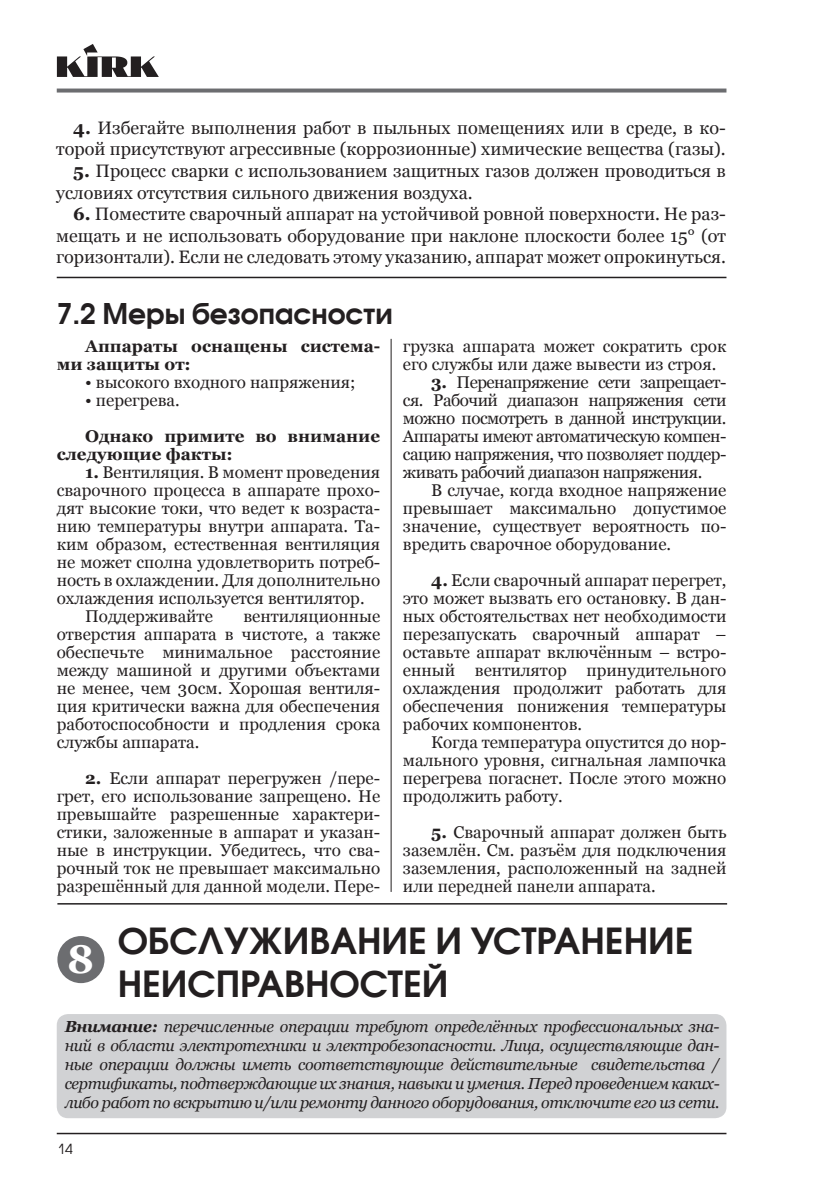
<style>
.page{position:relative;width:840px;height:1191px;background:#fff}
.page>*{position:absolute;margin:0;border:0;box-sizing:border-box;transform-origin:0 0}
.t1{font:700 40px "Georgia";color:#fff}
.t2{font:600 36px/43.2px "Avant Garde Gothic C";color:#231f20}
.t3{font:700 28px "Avant Garde CTT";color:#231f20}
.t4{font:18px/21.6px "Georgia";color:#231f20;text-align:right}
.t5{font:17px/18px "Georgia";color:#231f20;text-align:justify}
.t6{font:700 17px/18px "Georgia";color:#231f20}
.t7{font:italic 16px/19px "Georgia";letter-spacing:-.02em;color:#231f20;text-align:justify}
.t8{font:14px "Avant Garde CTT";color:#231f20}
.s1{font-weight:700}
</style>
<div class="page">
<hr style="left:57px;top:1132px;width:669px;height:2px;background:#231f20">
<svg style="left:57px;top:44px;width:102px;height:33px"></svg>
<svg style="left:57px;top:89px;width:669px;height:4px;background:#7c7d80"></svg>
<div style="left:57px;top:936px;width:47px;height:47px;background:#6c6d70;border-radius:50%"></div>
<div style="left:57px;top:1014px;width:669px;height:104px;background:#d1d2d4;border-radius:11px"></div>
<hr style="left:57px;top:277px;width:669px;height:1px;background:#231f20">
<hr style="left:57px;top:903px;width:669px;height:1px;background:#231f20">
<hr style="left:390px;top:339px;width:1px;height:553px;background:#231f20">
<p class="t4" style="left:56px;top:117px;width:670px"><span class="s1">4.</span> Избегайте выполнения работ в пыльных помещениях или в среде, в ко&shy;торой присутствуют агрессивные (коррозионные) химические вещества (газы).</p>
<p class="t4" style="left:56px;top:160px;width:670px;text-align:left;text-indent:17px"><span class="s1">5.</span> Процесс сварки с использованием защитных газов должен проводиться в условиях отсутствия сильного движения воздуха.</p>
<p class="t4" style="left:56px;top:203px;width:670px;text-align:justify;text-indent:17px"><span class="s1">6.</span> Поместите сварочный аппарат на устойчивой ровной поверхности. Не раз&shy;мещать и не использовать оборудование при наклоне плоскости более 15° (от горизонтали). Если не следовать этому указанию, аппарат может опрокинуться.</p>
<h3 class="t3" style="left:57px;top:297px;width:337px">7.2 Меры безопасности</h3>
<p class="t6" style="left:57px;top:337px;width:325px;text-indent:28px">Аппараты оснащены система&shy;ми защиты от:</p>
<p class="t5" style="left:85px;top:373px;width:272px">• высокого входного напряжения;</p>
<p class="t5" style="left:85px;top:391px;width:96px">• перегрева.</p>
<p class="t6" style="left:57px;top:427px;width:325px;text-indent:28px">Однако примите во внимание следующие факты:</p>
<p class="t5" style="left:85px;top:463px;width:296px"><span class="s1">1.</span> Вентиляция. В момент проведения</p>
<p class="t5" style="left:57px;top:481px;width:325px">сварочного процесса в аппарате прохо-</p>
<p class="t5" style="left:57px;top:499px;width:325px">дят высокие токи, что ведет к возраста-</p>
<p class="t5" style="left:57px;top:517px;width:325px">нию температуры внутри аппарата. Та-</p>
<p class="t5" style="left:57px;top:535px;width:325px">ким образом, естественная вентиляция</p>
<p class="t5" style="left:57px;top:553px;width:325px">не может сполна удовлетворить потреб-</p>
<p class="t5" style="left:57px;top:571px;width:325px">ность в охлаждении. Для дополнительно</p>
<p class="t5" style="left:57px;top:589px;width:309px">охлаждения используется вентилятор.</p>
<p class="t5" style="left:85px;top:607px;width:129px">Поддерживайте</p>
<p class="t5" style="left:57px;top:607px;width:325px;text-indent:187px">вентиляционные отверстия аппарата в чистоте, а также обеспечьте минимальное расстояние между машиной и другими объектами не менее, чем 30см. Хорошая вентиля&shy;ция критически важна для обеспечения работоспособности и продления срока службы аппарата.</p>
<p class="t5" style="left:57px;top:769px;width:325px;text-indent:28px"><span class="s1">2.</span> Если аппарат перегружен /пере&shy;грет, его использование запрещено. Не превышайте разрешенные характери&shy;стики, заложенные в аппарат и указан&shy;ные в инструкции. Убедитесь, что сва&shy;рочный ток не превышает максимально разрешённый для данной модели. Пере-</p>
<p class="t5" style="left:402px;top:337px;width:325px">грузка аппарата может сократить срок его службы или даже вывести из строя.</p>
<p class="t5" style="left:402px;top:373px;width:325px;text-indent:28px"><span class="s1">3.</span> Перенапряжение сети запрещает&shy;ся. Рабочий диапазон напряжения сети можно посмотреть в данной инструкции.<br>Аппараты имеют автоматическую компен&shy;сацию напряжения, что позволяет поддер&shy;живать рабочий диапазон напряжения.</p>
<p class="t5" style="left:402px;top:481px;width:325px;text-indent:28px">В случае, когда входное напряжение превышает максимально допустимое значение, существует вероятность по&shy;вредить сварочное оборудование.</p>
<p class="t5" style="left:402px;top:571px;width:325px;text-indent:28px"><span class="s1">4.</span> Если сварочный аппарат перегрет, это может вызвать его остановку. В дан&shy;ных обстоятельствах нет необходимости перезапускать сварочный аппарат – оставьте аппарат включённым – встро&shy;енный вентилятор принудительного охлаждения продолжит работать для обеспечения понижения температуры рабочих компонентов.</p>
<p class="t5" style="left:402px;top:733px;width:325px;text-indent:28px">Когда температура опустится до нор&shy;мального уровня, сигнальная лампочка перегрева погаснет. После этого можно продолжить работу.</p>
<p class="t5" style="left:402px;top:823px;width:325px;text-indent:28px"><span class="s1">5.</span> Сварочный аппарат должен быть заземлён. См. разъём для подключения заземления, расположенный на задней или передней панели аппарата.</p>
<h1 class="t1" style="left:67px;top:933px;width:29px">8</h1>
<h2 class="t2" style="left:118px;top:918px;width:577px">ОБСЛУЖИВАНИЕ И УСТРАНЕНИЕ<br>НЕИСПРАВНОСТЕЙ</h2>
<p class="t7" style="left:65px;top:1017px;width:656px"><span class="s1">Внимание:</span> перечисленные операции требуют определённых профессиональных зна&shy;ний в области электротехники и электробезопасности. Лица, осуществляющие дан&shy;ные операции должны иметь соответствующие действительные свидетельства / сертификаты, подтверждающие их знания, навыки и умения. Перед проведением каких&shy;либо работ по вскрытию и/или ремонту данного оборудования, отключите его из сети.</p>
<p class="t8" style="left:57px;top:1140px;width:17px">14</p>
</div>
